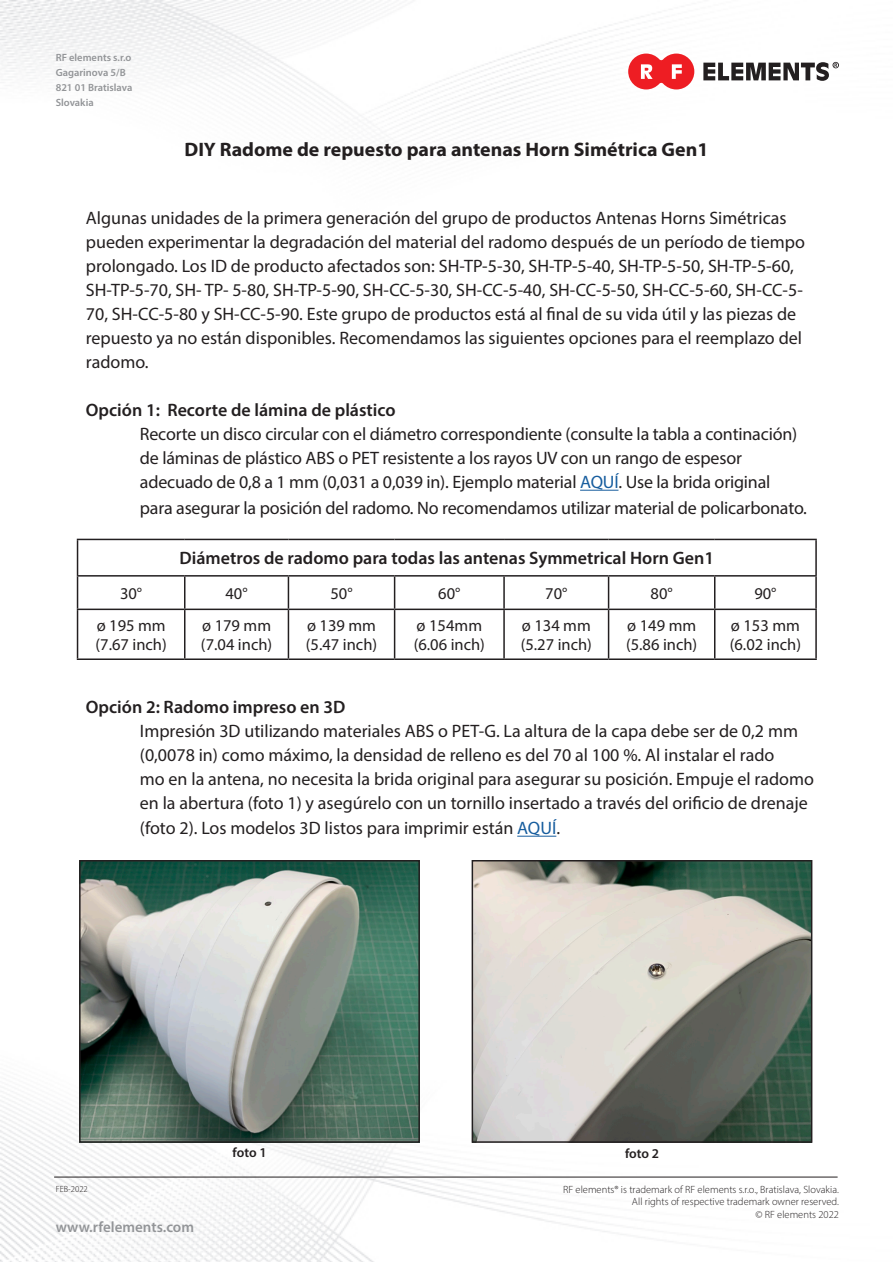
<style>
.page{position:relative;width:893px;height:1263px;background:#fff}
.page>*{position:absolute;margin:0;border:0;box-sizing:border-box;transform-origin:0 0}
.t1{font:700 19.5px "Myriad Pro";color:#231f20}
.t2{font:18px/24px "Myriad Pro";color:#231f20}
.t3{font:600 18px "Myriad Pro";color:#231f20}
.t4{font:16.5px/19.8px "Myriad Pro";color:#231f20}
.t5{font:600 15px "Myriad Pro";color:#939598}
.t6{font:600 13.5px "Myriad Pro";letter-spacing:-.005em;color:#231f20}
.t7{font:300 10.5px/12.6px "Myriad Pro";color:#231f20;text-align:right}
.t8{font:600 10.5px/15px "Myriad Pro";color:#939598}
.t9{font:300 9px "Myriad Pro";color:#231f20}
.s1{color:#175d9e}
</style>
<div class="page">
<img style="left:0;top:1000px;width:838px;height:262px">
<svg style="left:628px;top:54px;width:66px;height:35px"></svg>
<svg style="left:703px;top:62px;width:136px;height:19px"></svg>
<hr style="left:54px;top:1177px;width:784px;height:1px;background:#231f20">
<hr style="left:580px;top:490px;width:38px;height:1px;background:#175d9e">
<hr style="left:77px;top:539px;width:108px;height:1px;background:#231f20">
<hr style="left:77px;top:540px;width:1px;height:35px;background:#231f20">
<hr style="left:185px;top:539px;width:103px;height:1px;background:#231f20">
<hr style="left:288px;top:539px;width:107px;height:1px;background:#231f20">
<hr style="left:395px;top:539px;width:109px;height:1px;background:#231f20">
<hr style="left:504px;top:539px;width:105px;height:1px;background:#231f20">
<hr style="left:609px;top:539px;width:106px;height:1px;background:#231f20">
<hr style="left:715px;top:539px;width:102px;height:1px;background:#231f20">
<hr style="left:815px;top:540px;width:2px;height:35px;background:#231f20">
<hr style="left:77px;top:575px;width:108px;height:2px;background:#231f20">
<hr style="left:77px;top:577px;width:1px;height:32px;background:#231f20">
<hr style="left:185px;top:575px;width:103px;height:2px;background:#231f20">
<hr style="left:184px;top:577px;width:1px;height:32px;background:#231f20">
<hr style="left:288px;top:575px;width:107px;height:2px;background:#231f20">
<hr style="left:288px;top:577px;width:1px;height:32px;background:#231f20">
<hr style="left:395px;top:575px;width:109px;height:2px;background:#231f20">
<hr style="left:394px;top:577px;width:1px;height:32px;background:#231f20">
<hr style="left:504px;top:575px;width:105px;height:2px;background:#231f20">
<hr style="left:503px;top:577px;width:2px;height:32px;background:#231f20">
<hr style="left:609px;top:575px;width:106px;height:2px;background:#231f20">
<hr style="left:608px;top:577px;width:1px;height:32px;background:#231f20">
<hr style="left:715px;top:575px;width:102px;height:2px;background:#231f20">
<hr style="left:714px;top:577px;width:1px;height:32px;background:#231f20">
<hr style="left:815px;top:577px;width:2px;height:32px;background:#231f20">
<hr style="left:77px;top:609px;width:108px;height:1px;background:#231f20">
<hr style="left:77px;top:610px;width:1px;height:48px;background:#231f20">
<hr style="left:185px;top:609px;width:103px;height:1px;background:#231f20">
<hr style="left:184px;top:610px;width:1px;height:48px;background:#231f20">
<hr style="left:288px;top:609px;width:107px;height:1px;background:#231f20">
<hr style="left:288px;top:610px;width:1px;height:48px;background:#231f20">
<hr style="left:395px;top:609px;width:109px;height:1px;background:#231f20">
<hr style="left:394px;top:610px;width:1px;height:48px;background:#231f20">
<hr style="left:504px;top:609px;width:105px;height:1px;background:#231f20">
<hr style="left:503px;top:610px;width:2px;height:48px;background:#231f20">
<hr style="left:609px;top:609px;width:106px;height:1px;background:#231f20">
<hr style="left:608px;top:610px;width:1px;height:48px;background:#231f20">
<hr style="left:715px;top:609px;width:102px;height:1px;background:#231f20">
<hr style="left:714px;top:610px;width:1px;height:48px;background:#231f20">
<hr style="left:815px;top:610px;width:2px;height:48px;background:#231f20">
<hr style="left:77px;top:658px;width:108px;height:2px;background:#231f20">
<hr style="left:185px;top:658px;width:103px;height:2px;background:#231f20">
<hr style="left:288px;top:658px;width:107px;height:2px;background:#231f20">
<hr style="left:395px;top:658px;width:109px;height:2px;background:#231f20">
<hr style="left:504px;top:658px;width:105px;height:2px;background:#231f20">
<hr style="left:609px;top:658px;width:106px;height:2px;background:#231f20">
<hr style="left:715px;top:658px;width:102px;height:2px;background:#231f20">
<hr style="left:517px;top:836px;width:39px;height:1px;background:#175d9e">
<img style="left:82px;top:863px;width:335px;height:277px">
<div style="left:79px;top:860px;width:341px;height:283px;border:2px solid #231f20"></div>
<img style="left:475px;top:863px;width:334px;height:277px">
<div style="left:472px;top:860px;width:340px;height:283px;border:2px solid #231f20"></div>
<p class="t8" style="left:56px;top:50px;width:78px">RF elements s.r.o<br>Gagarinova 5/B<br>821 01 Bratislava<br>Slovakia</p>
<p class="t1" style="left:185px;top:137px;width:525px">DIY Radome de repuesto para antenas Horn Simétrica Gen1</p>
<p class="t2" style="left:86px;top:206px;width:720px">Algunas unidades de la primera generación del grupo de productos Antenas Horns Simétricas pueden experimentar la degradación del material del radomo después de un período de tiempo prolongado. Los ID de producto afectados son: SH-TP-5-30, SH-TP-5-40, SH-TP-5-50, SH-TP-5-60, SH-TP-5-70, SH- TP- 5-80, SH-TP-5-90, SH-CC-5-30, SH-CC-5-40, SH-CC-5-50, SH-CC-5-60, SH-CC-5- 70, SH-CC-5-80 y SH-CC-5-90. Este grupo de productos está al final de su vida útil y las piezas de repuesto ya no están disponibles. Recomendamos las siguientes opciones para el reemplazo del radomo.</p>
<p class="t3" style="left:86px;top:399px;width:311px">Opción 1: Recorte de lámina de plástico</p>
<p class="t2" style="left:140px;top:422px;width:669px;line-height:24.5px">Recorte un disco circular con el diámetro correspondiente (consulte la tabla a continación) de láminas de plástico ABS o PET resistente a los rayos UV con un rango de espesor adecuado de 0,8 a 1 mm (0,031 a 0,039 in). Ejemplo material <span class="s1">AQUÍ</span>. Use la brida original para asegurar la posición del radomo. No recomendamos utilizar material de policarbonato.</p>
<p class="t3" style="left:179px;top:547px;width:536px">Diámetros de radomo para todas las antenas Symmetrical Horn Gen1</p>
<p class="t4" style="left:120px;top:583px;width:24px">30°</p>
<p class="t4" style="left:225px;top:583px;width:24px">40°</p>
<p class="t4" style="left:330px;top:583px;width:24px">50°</p>
<p class="t4" style="left:438px;top:583px;width:24px">60°</p>
<p class="t4" style="left:545px;top:583px;width:24px">70°</p>
<p class="t4" style="left:651px;top:583px;width:24px">80°</p>
<p class="t4" style="left:754px;top:583px;width:24px">90°</p>
<p class="t4" style="left:96px;top:615px;width:73px">ø 195 mm (7.67 inch)</p>
<p class="t4" style="left:201px;top:615px;width:73px">ø 179 mm (7.04 inch)</p>
<p class="t4" style="left:306px;top:615px;width:73px">ø 139 mm (5.47 inch)</p>
<p class="t4" style="left:414px;top:615px;width:73px">ø 154mm (6.06 inch)</p>
<p class="t4" style="left:521px;top:615px;width:73px">ø 134 mm (5.27 inch)</p>
<p class="t4" style="left:626px;top:615px;width:73px">ø 149 mm (5.86 inch)</p>
<p class="t4" style="left:730px;top:615px;width:73px">ø 153 mm (6.02 inch)</p>
<p class="t3" style="left:86px;top:695px;width:261px">Opción 2: Radomo impreso en 3D</p>
<p class="t2" style="left:140px;top:718px;width:676px">Impresión 3D utilizando materiales ABS o PET-G. La altura de la capa debe ser de 0,2 mm (0,0078 in) como máximo, la densidad de relleno es del 70 al 100 %. Al instalar el rado<br>mo en la antena, no necesita la brida original para asegurar su posición. Empuje el radomo en la abertura (foto 1) y asegúrelo con un tornillo insertado a través del orificio de drenaje (foto 2). Los modelos 3D listos para imprimir están <span class="s1">AQUÍ</span>.</p>
<p class="t9" style="left:56px;top:1184px;width:34px">FEB-2022</p>
<p class="t5" style="left:56px;top:1218px;width:140px">www.rfelements.com</p>
<p class="t6" style="left:233px;top:1144px;width:36px">foto 1</p>
<p class="t6" style="left:625px;top:1145px;width:36px">foto 2</p>
<p class="t7" style="left:563px;top:1183px;width:277px">RF elements® is trademark of RF elements s.r.o., Bratislava, Slovakia.<br>All rights of respective trademark owner reserved.<br>© RF elements 2022</p>
</div>
